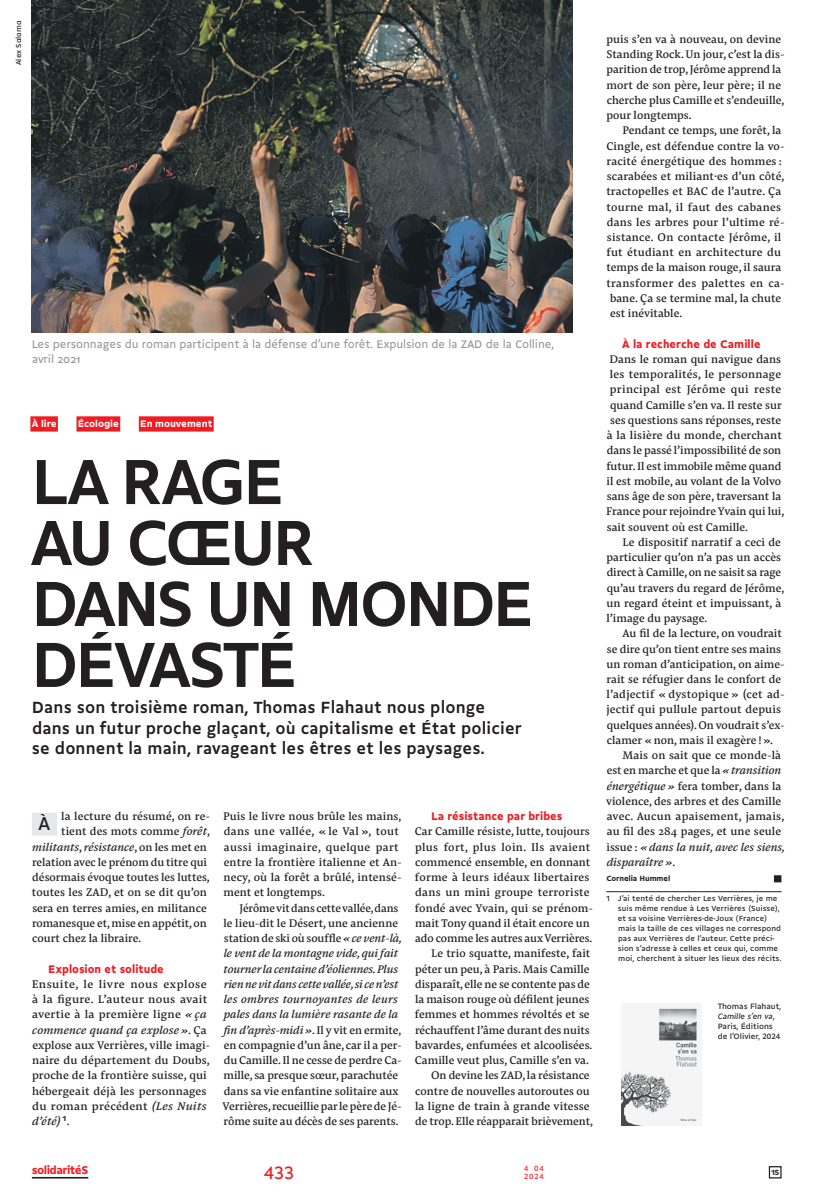
<style>
.page{position:relative;width:833px;height:1198px;background:#fff}
.page>*{position:absolute;margin:0;border:0;box-sizing:border-box;transform-origin:0 0}
.Titre_50{font:700 68.75px/61px "Gemeli";letter-spacing:-.065em;color:#231f20}
.Texte_100_lettrine{font:20.12px "Gemeli";color:#231f20}
.t1{font:19.38px "Gemeli";color:#ee1d23}
.Chapeau{font:700 17.5px/20.2px "Gemeli";letter-spacing:.005em;color:#231f20}
.Légendes{font:11.88px/15.2px "Gemeli";letter-spacing:-.01em;color:#939598}
.Intertitres{font:900 11.88px "Gemeli";letter-spacing:.005em;color:#ee1d23}
.t2{font:700 11.88px "Gemeli Micro";letter-spacing:-.05em;color:#ee1d23}
.Texte_100{font:11.5px/15.2px "Pensum Pro";color:#231f20}
.Texte_80{font:11.5px/15.2px "Pensum Pro";letter-spacing:-.005em;color:#231f20}
.Texte_120{font:11.5px/15.2px "Pensum Pro";letter-spacing:.01em;color:#231f20;scale:1.04 1}
.Texte_100_lettrine-2{font:11.5px "Pensum Pro";color:#231f20}
.Texte_100-2{font:11.5px "Pensum Pro";letter-spacing:.02em;color:#231f20}
.Texte_100-3{font:11.5px "Pensum Pro";letter-spacing:.03em;color:#231f20}
.Texte_100_lettrine-3{font:italic 11.5px "Pensum Pro";color:#231f20}
.Texte_100-4{font:11.5px "Pensum Pro";letter-spacing:.025em;color:#231f20}
.Rubrique{font:700 10px "Gemeli Micro";letter-spacing:-.01em;color:#fff}
.Signature_multi{font:8.12px/10px "Gemeli Micro";letter-spacing:-.01em;color:#231f20}
.Notes___filet{font:7.75px/10px "Gemeli Micro";color:#231f20}
.Signature_auteur_seul{font:700 7.75px "Gemeli Micro";letter-spacing:-.01em;color:#231f20}
.t3{font:7.75px/7.5px "Gemeli Micro";letter-spacing:.09em;color:#ee1d23}
.Ours_info{font:7.5px "Gemeli Micro";color:#231f20}
.s1{font-style:italic}
.s2{font-style:normal}
</style>
<div class="page">
<div style="left:769px;top:1166px;width:12px;height:12px;border:1px solid #231f20"></div>
<hr style="left:32px;top:1177px;width:56px;height:1px;background:#231f20">
<div style="left:32px;top:812px;width:25px;height:23px;background:#e6e7e9"></div>
<div style="left:774px;top:875px;width:7px;height:7px;background:#231f20"></div>
<hr style="left:606px;top:891px;width:175px;height:1px;background:#231f20">
<div style="left:30px;top:416px;width:28px;height:15px;background:#ee1d23"></div>
<div style="left:76px;top:416px;width:44px;height:15px;background:#ee1d23"></div>
<div style="left:139px;top:416px;width:75px;height:15px;background:#ee1d23"></div>
<img style="left:32px;top:0;width:540px;height:332px">
<img style="left:621px;top:1003px;width:77px;height:122px">
<p class="Ours_info" style="left:13px;top:65px;width:46px;rotate:-90deg">Alex Salama</p>
<p class="Légendes" style="left:32px;top:335px;width:524px">Les personnages du roman participent à la défense d’une forêt. Expulsion de la ZAD de la Colline, avril 2021</p>
<p class="Rubrique" style="left:32px;top:417px;width:26px">À lire</p>
<p class="Rubrique" style="left:78px;top:417px;width:43px">Écologie</p>
<p class="Rubrique" style="left:140px;top:417px;width:74px">En mouvement</p>
<p class="Titre_50" style="left:31px;top:446px;width:505px">LA RAGE<br>AU CŒUR<br>DANS UN MONDE<br>DÉVASTÉ</p>
<p class="Chapeau" style="left:32px;top:696px;width:491px">Dans son troisième roman, Thomas Flahaut nous plonge dans un futur proche glaçant, où capitalisme et État policier se donnent la main, ravageant les êtres et les paysages.</p>
<p class="Texte_100_lettrine" style="left:39px;top:809px;width:13px">À</p>
<p class="Texte_100_lettrine-2" style="left:61px;top:808px;width:150px">la lecture du résumé, on re-</p>
<p class="Texte_100_lettrine-2" style="left:61px;top:823px;width:150px">tient des mots comme <span class="s1">forêt</span>,</p>
<p class="Texte_100_lettrine-3" style="left:32px;top:838px;width:176px">militants<span class="s2">,</span> résistance<span class="s2">, on les met en</span></p>
<p class="Texte_100_lettrine-2" style="left:32px;top:854px;width:176px">relation avec le prénom du titre qui</p>
<p class="Texte_100_lettrine-2" style="left:32px;top:869px;width:179px">désormais évoque toutes les luttes,</p>
<p class="Texte_100_lettrine-2" style="left:32px;top:884px;width:176px">toutes les ZAD, et on se dit qu’on</p>
<p class="Texte_100_lettrine-2" style="left:32px;top:899px;width:176px">sera en terres amies, en militance</p>
<p class="Texte_100_lettrine-2" style="left:32px;top:915px;width:176px">romanesque et, mise en appétit, on</p>
<p class="Texte_100_lettrine-2" style="left:32px;top:930px;width:111px">court chez la libraire.</p>
<p class="Intertitres" style="left:48px;top:960px;width:117px">Explosion et solitude</p>
<p class="Texte_120" style="left:32px;top:976px;width:173px">Ensuite, le livre nous explose à la figure. L’auteur nous avait avertie à la première ligne <span class="s1">« ça commence quand ça explose »</span>. Ça explose aux Verrières, ville imagi&shy;naire du département du Doubs, proche de la frontière suisse, qui hébergeait déjà les personnages du roman précédent <span class="s1">(Les Nuits d’été)</span> <sup>1</sup>.</p>
<p class="Texte_100" style="left:223px;top:808px;width:180px">Puis le livre nous brûle les mains, dans une vallée, « le Val », tout aussi imaginaire, quelque part entre la frontière italienne et An&shy;necy, où la forêt a brûlé, intensé&shy;ment et longtemps.</p>
<p class="Texte_80" style="left:223px;top:900px;width:181px;text-indent:17px">Jérôme vit dans cette vallée, dans le lieu-dit le Désert, une ancienne station de ski où souffle <span class="s1">« ce vent-là, le vent de la montagne vide, qui fait tourner la centaine d’éoliennes. Plus rien ne vit dans cette vallée, si ce n’est les ombres tournoyantes de leurs pales dans la lumière rasante de la fin d’après-midi »</span>. Il y vit en ermite, en compagnie d’un âne, car il a per&shy;du Camille. Il ne cesse de perdre Ca&shy;mille, sa presque sœur, parachutée dans sa vie enfantine solitaire aux Verrières, recueillie par le père de Jé&shy;rôme suite au décès de ses parents.</p>
<p class="Intertitres" style="left:431px;top:808px;width:133px">La résistance par bribes</p>
<p class="Texte_100" style="left:415px;top:823px;width:180px">Car Camille résiste, lutte, toujours plus fort, plus loin. Ils avaient commencé ensemble, en donnant forme à leurs idéaux libertaires dans un mini groupe terroriste fondé avec Yvain, qui se prénom&shy;mait Tony quand il était encore un ado comme les autres aux Verrières.</p>
<p class="Texte_100" style="left:415px;top:945px;width:179px;text-indent:16px">Le trio squatte, manifeste, fait péter un peu, à Paris. Mais Camille disparaît, elle ne se contente pas de la maison rouge où défilent jeunes femmes et hommes révoltés et se réchauffent l’âme durant des nuits bavardes, enfumées et alcoolisées.<br>Camille veut plus, Camille s’en va.</p>
<p class="Texte_100" style="left:415px;top:1067px;width:179px;text-indent:16px">On devine les ZAD, la résistance contre de nouvelles autoroutes ou la ligne de train à grande vitesse de trop. Elle réapparait brièvement,</p>
<p class="Texte_100" style="left:606px;top:31px;width:180px">puis s’en va à nouveau, on devine<br>Standing Rock. Un jour, c’est la dis&shy;parition de trop, Jérôme apprend la mort de son père, leur père; il ne cherche plus Camille et s’endeuille, pour longtemps.</p>
<p class="Texte_100" style="left:622px;top:123px;width:160px">Pendant ce temps, une forêt, la</p>
<p class="Texte_100" style="left:606px;top:138px;width:180px">Cingle, est défendue contre la vo-</p>
<p class="Texte_100" style="left:606px;top:153px;width:177px">racité énergétique des hommes :</p>
<p class="Texte_100" style="left:607px;top:168px;width:179px">scarabées et miliant·es d’un côté,</p>
<p class="Texte_100" style="left:606px;top:184px;width:176px">tractopelles et BAC de l’autre. Ça</p>
<p class="Texte_100-4" style="left:606px;top:198px;width:176px">tourne mal, il faut des cabanes</p>
<p class="Texte_100" style="left:607px;top:214px;width:179px">dans les arbres pour l’ultime ré-</p>
<p class="Texte_100-2" style="left:607px;top:229px;width:176px">sistance. On contacte Jérôme, il</p>
<p class="Texte_100-2" style="left:606px;top:244px;width:176px">fut étudiant en architecture du</p>
<p class="Texte_100" style="left:606px;top:260px;width:176px">temps de la maison rouge, il saura</p>
<p class="Texte_100-3" style="left:606px;top:275px;width:180px">transformer des palettes en ca-</p>
<p class="Texte_100" style="left:610px;top:290px;width:173px">bane. Ça se termine mal, la chute</p>
<p class="Texte_100" style="left:610px;top:305px;width:74px">est inévitable.</p>
<p class="Intertitres" style="left:622px;top:335px;width:140px">À la recherche de Camille</p>
<p class="Texte_100" style="left:609px;top:351px;width:173px">Dans le roman qui navigue dans</p>
<p class="Texte_100-2" style="left:610px;top:366px;width:173px">les temporalités, le personnage</p>
<p class="Texte_100-3" style="left:610px;top:381px;width:173px">principal est Jérôme qui reste</p>
<p class="Texte_100" style="left:610px;top:397px;width:173px">quand Camille s’en va. Il reste sur</p>
<p class="Texte_100" style="left:610px;top:412px;width:172px">ses questions sans réponses, reste</p>
<p class="Texte_100" style="left:607px;top:427px;width:177px">à la lisière du monde, cherchant</p>
<p class="Texte_100" style="left:607px;top:443px;width:176px">dans le passé l’impossibilité de son</p>
<p class="Texte_100" style="left:606px;top:458px;width:176px">futur. Il est immobile même quand</p>
<p class="Texte_100" style="left:606px;top:473px;width:176px">il est mobile, au volant de la Volvo</p>
<p class="Texte_100" style="left:607px;top:488px;width:176px">sans âge de son père, traversant la</p>
<p class="Texte_100" style="left:606px;top:504px;width:180px">France pour rejoindre Yvain qui lui,</p>
<p class="Texte_100" style="left:607px;top:519px;width:143px">sait souvent où est Camille.</p>
<p class="Texte_100" style="left:606px;top:534px;width:179px;text-indent:16px">Le dispositif narratif a ceci de particulier qu’on n’a pas un accès direct à Camille, on ne saisit sa rage qu’au travers du regard de Jérôme, un regard éteint et impuissant, à l’image du paysage.</p>
<p class="Texte_100" style="left:606px;top:625px;width:180px;text-indent:16px">Au fil de la lecture, on voudrait se dire qu’on tient entre ses mains un roman d’anticipation, on aime&shy;rait se réfugier dans le confort de l’adjectif « dystopique » (cet ad&shy;jectif qui pullule partout depuis quelques années). On voudrait s’ex&shy;clamer « non, mais il exagère ! ».</p>
<p class="Texte_100" style="left:606px;top:747px;width:181px;text-indent:17px">Mais on sait que ce monde-là est en marche et que la <span class="s1">« transition énergétique »</span> fera tomber, dans la violence, des arbres et des Camille avec. Aucun apaisement, jamais, au fil des 284 pages, et une seule issue : <span class="s1">« dans la nuit, avec les siens, disparaître »</span>.</p>
<p class="Signature_auteur_seul" style="left:606px;top:873px;width:65px">Cornelia Hummel</p>
<p class="Notes___filet" style="left:618px;top:893px;width:165px;text-indent:-12px">1 J’ai tenté de chercher Les Verrières, je me suis même rendue à Les Verrières (Suisse), et sa voisine Verrières-de-Joux (France) mais la taille de ces villages ne correspond pas aux Verrières de l’auteur. Cette préci&shy;sion s’adresse à celles et ceux qui, comme moi, cherchent à situer les lieux des récits.</p>
<p class="Signature_multi" style="left:718px;top:1001px;width:65px">Thomas Flahaut,<br><span class="s1">Camille s’en va</span>,<br>Paris, Éditions de l’Olivier, 2024</p>
<p class="t2" style="left:32px;top:1161px;width:58px">solidaritéS</p>
<h3 class="t1" style="left:264px;top:1158px;width:32px">433</h3>
<p class="Signature_auteur_seul" style="left:771px;top:1167px;width:9px">15</p>
<p class="t3" style="left:524px;top:1164px;width:21px">4 04<br>2024</p>
</div>
